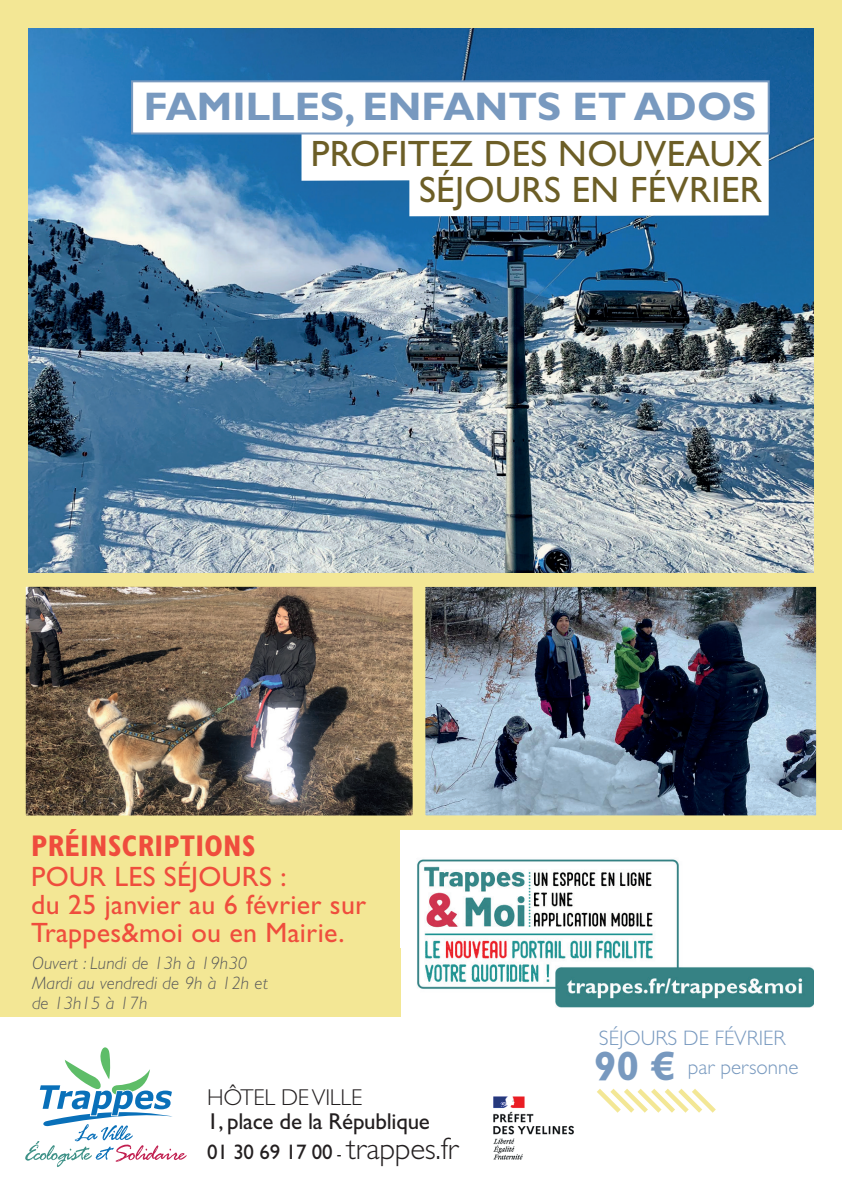
<style>
.page{position:relative;width:842px;height:1191px;background:#fff}
.page>*{position:absolute;margin:0;border:0;box-sizing:border-box;transform-origin:0 0}
.t1{font:700 40px "Gill Sans Std";color:#7899bf}
.t2{font:36.8px/36px "Gill Sans Std";letter-spacing:.01em;color:#6c5e26;text-align:right}
.t3{font:700 condensed 30px "Gill Sans Std";letter-spacing:.01em;color:#ef4d3d}
.t4{font:28px/28px "Gill Sans Std";letter-spacing:.01em;color:#ef4d3d}
.t5{font:23px "Gill Sans Std";letter-spacing:-.01em;color:#231f20}
.t6{font:300 23px "Gill Sans Std";letter-spacing:-.01em;color:#231f20}
.t7{font:300 21px "Gill Sans Std";color:#7899bf}
.t8{font:21px "Gill Sans Std";letter-spacing:-.01em;color:#231f20}
.t9{font:italic 300 18px/20px "Gill Sans Std";letter-spacing:.01em;color:#57585a}
.s1{font-size:15px}
.s2{font-weight:300;font-size:31px}
.s3{font-weight:700;font-size:41.2px}
</style>
<div class="page">
<div style="left:0;top:948px;width:401px;height:68px;background:#f3e795"></div>
<div style="left:0;top:0;width:842px;height:829px;background:#f3e795"></div>
<img style="left:28px;top:28px;width:786px;height:545px">
<svg style="left:301px;top:134px;width:468px;height:82px;background:#e5eef5"></svg>
<svg style="left:25px;top:1047px;width:162px;height:120px"></svg>
<div style="left:131px;top:80px;width:639px;height:54px;background:#fff;border:2px solid #7899bf"></div>
<img style="left:493px;top:1096px;width:81px;height:64px">
<svg style="left:597px;top:1089px;width:119px;height:24px"></svg>
<img style="left:417px;top:859px;width:397px;height:149px">
<img style="left:26px;top:587px;width:386px;height:228px">
<div style="left:15px;top:576px;width:408px;height:250px;border:10px solid #f3e795"></div>
<img style="left:427px;top:588px;width:388px;height:226px">
<div style="left:415px;top:576px;width:412px;height:250px;border:11px solid #f3e795"></div>
<div style="left:0;top:829px;width:400px;height:119px;background:#f3e795"></div>
<h1 class="t1" style="left:144px;top:83px;width:614px">FAMILLES, ENFANTS ET ADOS</h1>
<h2 class="t2" style="left:311px;top:136px;width:453px">PROFITEZ DES NOUVEAUX<br>SÉJOURS EN FÉVRIER</h2>
<p class="t3" style="left:31px;top:828px;width:226px">PRÉINSCRIPTIONS</p>
<p class="t4" style="left:31px;top:863px;width:337px">POUR LES SÉJOURS :<br>du 25 janvier au 6 février sur<br>Trappes&amp;moi ou en Mairie.</p>
<p class="t9" style="left:32px;top:953px;width:237px">Ouvert : Lundi de 13h à 19h30<br>Mardi au vendredi de 9h à 12h et de 13h15 à 17h</p>
<p class="t6" style="left:207px;top:1084px;width:157px">HÔTEL DE VILLE</p>
<p class="t5" style="left:207px;top:1107px;width:224px">1, place de la République</p>
<p class="t8" style="left:207px;top:1139px;width:253px">01 30 69 17 00 <span class="s1">-</span> <span class="s2">trappes.fr</span></p>
<p class="t7" style="left:599px;top:1026px;width:188px">SÉJOURS DE FÉVRIER</p>
<p class="t7" style="left:594px;top:1055px;width:206px"><span class="s3">90 €</span> par personne</p>
</div>
